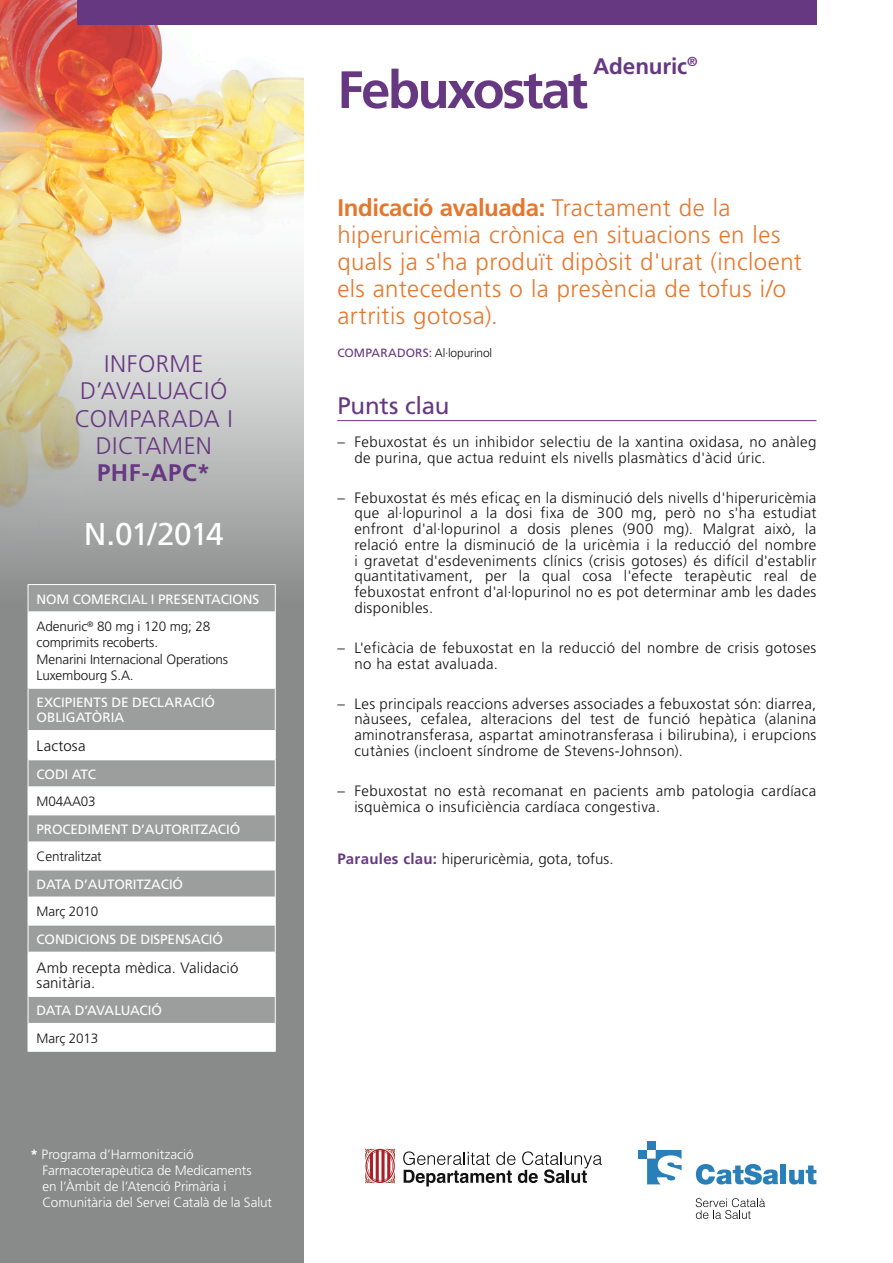
<style>
.page{position:relative;width:893px;height:1263px;background:#fff}
.page>*{position:absolute;margin:0;border:0;box-sizing:border-box;transform-origin:0 0}
.ADD_Titol_medicament{font:700 52.5px "Frutiger";letter-spacing:-.05em;color:#673882}
.t1{font:31.5px "Frutiger";letter-spacing:-.04em;color:#fff}
.ADD_Text_Subtitol{font:300 24px/27px "Frutiger";letter-spacing:.015em;color:#e5772c}
.t2{font:300 24px/27px "Frutiger";letter-spacing:.02em;color:#673882;text-align:center}
.ADD_Titol_Secció_LIL{font:24px "Frutiger";letter-spacing:-.01em;color:#673882}
.t3{font:700 24px "Frutiger";letter-spacing:.02em;color:#673882}
.ADD_Titol_medicament-2{font:700 22.5px "Frutiger";letter-spacing:-.005em;color:#673882}
.ADD_Paragraf_Normal{font:300 15px/15.8px "Frutiger";letter-spacing:.02em;color:#121212}
.t4{font:13.5px/15px "Frutiger";letter-spacing:-.01em;color:#fff}
.t5{font:300 13.5px/16.2px "Frutiger";letter-spacing:-.01em;color:#121212}
.t6{font:300 13.5px/16.2px "Frutiger";letter-spacing:-.005em;color:#fff}
.t7{font:13.5px "Frutiger";letter-spacing:-.03em;color:#fff}
.ADD_Taules_-_contin{font:12px "Frutiger";letter-spacing:.01em;color:#673882}
.s1{font-weight:700}
.s2{font-weight:300;color:#121212}
.s3{font-weight:700;color:#673882}
</style>
<div class="page">
<div style="left:0;top:0;width:303px;height:1263px;background:#888b8a"></div>
<div style="left:0;top:0;width:303px;height:606px;background:#979998"></div>
<img style="left:0;top:0;width:303px;height:539px">
<div style="left:77px;top:0;width:739px;height:25px;background:#673882"></div>
<svg style="left:365px;top:1148px;width:30px;height:35px"></svg>
<svg style="left:403px;top:1151px;width:199px;height:35px"></svg>
<svg style="left:696px;top:1164px;width:82px;height:20px"></svg>
<div style="left:780px;top:1164px;width:6px;height:20px;background:#2980b8"></div>
<svg style="left:789px;top:1165px;width:27px;height:19px"></svg>
<div style="left:647px;top:1141px;width:9px;height:9px;background:#2980b8"></div>
<div style="left:638px;top:1150px;width:9px;height:8px;background:#2980b8"></div>
<svg style="left:647px;top:1150px;width:34px;height:34px"></svg>
<svg style="left:696px;top:1198px;width:69px;height:21px"></svg>
<hr style="left:337px;top:420px;width:479px;height:1px;background:#673882">
<svg style="left:29px;top:585px;width:246px;height:26px"></svg>
<svg style="left:29px;top:613px;width:246px;height:438px;background:#d7d8d8"></svg>
<hr style="left:28px;top:611px;width:247px;height:2px;background:#fff">
<hr style="left:28px;top:759px;width:247px;height:1px;background:#fff">
<hr style="left:28px;top:786px;width:247px;height:2px;background:#fff">
<hr style="left:28px;top:814px;width:247px;height:1px;background:#fff">
<hr style="left:28px;top:841px;width:247px;height:2px;background:#fff">
<hr style="left:28px;top:869px;width:247px;height:1px;background:#fff">
<hr style="left:28px;top:896px;width:247px;height:2px;background:#fff">
<hr style="left:28px;top:924px;width:247px;height:2px;background:#fff">
<hr style="left:28px;top:952px;width:247px;height:1px;background:#fff">
<hr style="left:28px;top:995px;width:247px;height:2px;background:#fff">
<hr style="left:28px;top:1023px;width:247px;height:1px;background:#fff">
<hr style="left:28px;top:584px;width:248px;height:1px;background:#fff">
<svg style="left:28px;top:585px;width:1px;height:27px"></svg>
<svg style="left:275px;top:585px;width:1px;height:27px"></svg>
<hr style="left:28px;top:612px;width:1px;height:76px;background:#fff">
<hr style="left:275px;top:612px;width:1px;height:76px;background:#fff">
<svg style="left:28px;top:731px;width:1px;height:221px"></svg>
<svg style="left:275px;top:731px;width:1px;height:221px"></svg>
<hr style="left:28px;top:952px;width:1px;height:44px;background:#fff">
<hr style="left:275px;top:952px;width:1px;height:44px;background:#fff">
<svg style="left:28px;top:996px;width:1px;height:55px"></svg>
<svg style="left:275px;top:996px;width:1px;height:55px"></svg>
<hr style="left:28px;top:1051px;width:248px;height:1px;background:#fff">
<hr style="left:28px;top:689px;width:1px;height:42px;background:#fff">
<hr style="left:28px;top:688px;width:248px;height:1px;background:#fff">
<hr style="left:275px;top:689px;width:1px;height:42px;background:#fff">
<hr style="left:28px;top:730px;width:247px;height:1px;background:#fff">
<p class="t2" style="left:75px;top:351px;width:159px">INFORME<br>D’AVALUACIÓ<br>COMPARADA I<br>DICTAMEN</p>
<p class="t3" style="left:97px;top:458px;width:114px">PHF-APC*</p>
<p class="t1" style="left:84px;top:516px;width:141px">N.01/2014</p>
<p class="t4" style="left:37px;top:591px;width:224px">NOM COMERCIAL I PRESENTACIONS</p>
<p class="t5" style="left:37px;top:618px;width:175px">Adenuric<sup>®</sup> 80 mg i 120 mg; 28 comprimits recoberts.</p>
<p class="t5" style="left:37px;top:651px;width:193px">Menarini Internacional Operations<br>Luxembourg S.A.</p>
<p class="t4" style="left:37px;top:695px;width:180px">EXCIPIENTS DE DECLARACIÓ<br>OBLIGATÒRIA</p>
<p class="ADD_Paragraf_Normal" style="left:37px;top:738px;width:51px">Lactosa</p>
<p class="t4" style="left:37px;top:766px;width:61px">CODI ATC</p>
<p class="t5" style="left:37px;top:793px;width:61px">M04AA03</p>
<p class="t4" style="left:37px;top:821px;width:205px">PROCEDIMENT D’AUTORITZACIÓ</p>
<p class="t5" style="left:37px;top:848px;width:67px">Centralitzat</p>
<p class="t4" style="left:37px;top:876px;width:148px">DATA D’AUTORITZACIÓ</p>
<p class="t5" style="left:37px;top:903px;width:63px">Març 2010</p>
<p class="t4" style="left:37px;top:931px;width:188px">CONDICIONS DE DISPENSACIÓ</p>
<p class="ADD_Paragraf_Normal" style="left:37px;top:960px;width:203px;line-height:15px">Amb recepta mèdica. Validació sanitària.</p>
<p class="t7" style="left:37px;top:1002px;width:127px">DATA D’AVALUACIÓ</p>
<p class="t5" style="left:37px;top:1030px;width:63px">Març 2013</p>
<p class="t6" style="left:43px;top:1146px;width:231px;text-indent:-12px"><span class="s1">*</span> Programa d’Harmonització Farmacoterapèutica de Medicaments<br>en l’Àmbit de l’Atenció Primària i Comunitària del Servei Català de la Salut</p>
<p class="ADD_Titol_medicament-2" style="left:593px;top:52px;width:106px">Adenuric<sup>®</sup></p>
<p class="ADD_Titol_medicament" style="left:337px;top:59px;width:252px">Febuxostat</p>
<p class="ADD_Text_Subtitol" style="left:337px;top:194px;width:466px"><span class="s1">Indicació avaluada:</span> Tractament de la hiperuricèmia crònica en situacions en les quals ja s'ha produït dipòsit d'urat (incloent els antecedents o la presència de tofus i/o artritis gotosa).</p>
<p class="ADD_Taules_-_contin" style="left:337px;top:346px;width:156px">COMPARADORS: <span class="s2">Al·lopurinol</span></p>
<p class="ADD_Titol_Secció_LIL" style="left:337px;top:392px;width:114px">Punts clau</p>
<p class="ADD_Paragraf_Normal" style="left:354px;top:434px;width:464px;text-indent:-17px">– Febuxostat és un inhibidor selectiu de la xantina oxidasa, no anàleg de purina, que actua reduint els nivells plasmàtics d'àcid úric.</p>
<p class="ADD_Paragraf_Normal" style="left:354px;top:489px;width:464px;text-align:justify;text-indent:-17px">– Febuxostat és més eficaç en la disminució dels nivells d'hiperuricèmia que al·lopurinol a la dosi fixa de 300 mg, però no s'ha estudiat enfront d'al·lopurinol a dosis plenes (900 mg). Malgrat això, la relació entre la disminució de la uricèmia i la reducció del nombre i gravetat d'esdeveniments clínics (crisis gotoses) és difícil d'establir quantitativament, per la qual cosa l'efecte terapèutic real de febuxostat enfront d'al·lopurinol no es pot determinar amb les dades disponibles.</p>
<p class="ADD_Paragraf_Normal" style="left:354px;top:640px;width:464px;text-indent:-17px">– L'eficàcia de febuxostat en la reducció del nombre de crisis gotoses no ha estat avaluada.</p>
<p class="ADD_Paragraf_Normal" style="left:354px;top:695px;width:464px;text-align:justify;text-indent:-17px">– Les principals reaccions adverses associades a febuxostat són: diarrea, nàusees, cefalea, alteracions del test de funció hepàtica (alanina aminotransferasa, aspartat aminotransferasa i bilirubina), i erupcions cutànies (incloent síndrome de Stevens-Johnson).</p>
<p class="ADD_Paragraf_Normal" style="left:354px;top:783px;width:464px;text-indent:-17px">– Febuxostat no està recomanat en pacients amb patologia cardíaca isquèmica o insuficiència cardíaca congestiva.</p>
<p class="ADD_Paragraf_Normal" style="left:337px;top:851px;width:278px"><span class="s3">Paraules clau:</span> hiperuricèmia, gota, tofus.</p>
</div>
